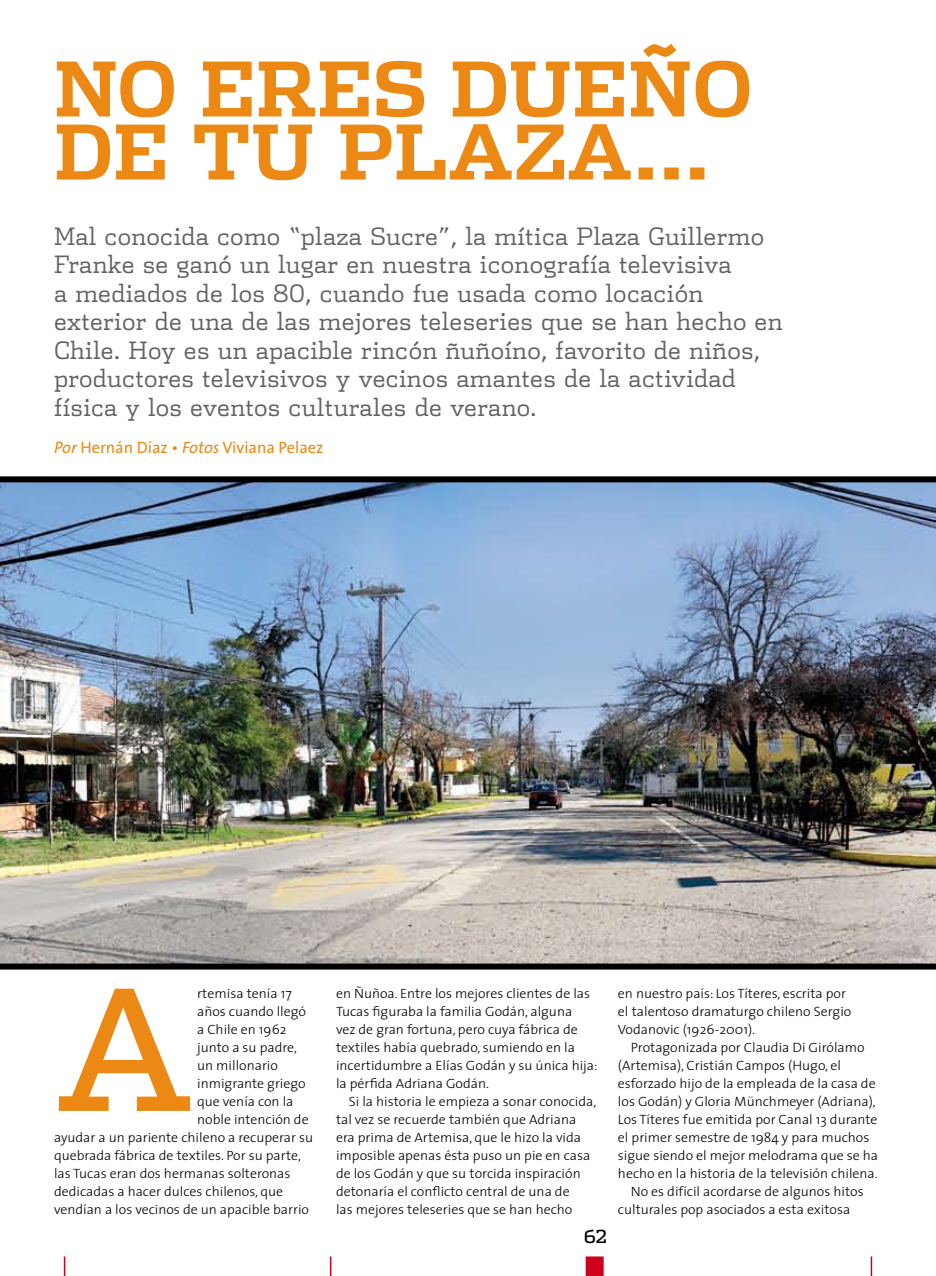
<style>
.page{position:relative;width:936px;height:1276px;background:#fff}
.page>*{position:absolute;margin:0;border:0;box-sizing:border-box;transform-origin:0 0}
.t1{font:166.5px "Dispatch";color:#ec8914}
.t2{font:700 75px/63px "Dispatch";color:#ec8914}
.t3{font:300 24px/28.5px "Dispatch";letter-spacing:.01em;color:#626262}
.t4{font:18px "Dispatch";color:#000}
.t5{font:16.5px "The Sans";color:#ec8914}
.t6{font:300 13.5px/18px "The Sans";color:#000}
.s1{font-style:italic}
</style>
<div class="page">
<svg style="left:64px;top:1256px;width:1px;height:20px"></svg>
<hr style="left:870px;top:1256px;width:2px;height:20px;background:#ce001e">
<div style="left:585px;top:1256px;width:18px;height:20px;background:#ce001e"></div>
<svg style="left:330px;top:1256px;width:1px;height:20px"></svg>
<img style="left:0;top:476px;width:935px;height:493px">
<h2 class="t2" style="left:54px;top:53px;width:699px">NO ERES DUEÑO<br>DE TU PLAZA…</h2>
<p class="t3" style="left:54px;top:221px;width:730px">Mal conocida como “plaza Sucre”, la mítica Plaza Guillermo Franke se ganó un lugar en nuestra iconografía televisiva<br>a mediados de los 80, cuando fue usada como locación exterior de una de las mejores teleseries que se han hecho en Chile. Hoy es un apacible rincón ñuñoíno, favorito de niños, productores televisivos y vecinos amantes de la actividad física y los eventos culturales de verano.</p>
<p class="t5" style="left:54px;top:434px;width:271px"><span class="s1">Por</span> Hernán Díaz • <span class="s1">Fotos</span> Viviana Pelaez</p>
<h1 class="t1" style="left:54px;top:938px;width:142px">A</h1>
<p class="t6" style="left:197px;top:984px;width:96px">rtemisa tenía 17</p>
<p class="t6" style="left:197px;top:1002px;width:110px">años cuando llegó</p>
<p class="t6" style="left:197px;top:1020px;width:91px">a Chile en 1962</p>
<p class="t6" style="left:197px;top:1038px;width:101px">junto a su padre,</p>
<p class="t6" style="left:197px;top:1056px;width:82px">un millonario</p>
<p class="t6" style="left:197px;top:1074px;width:110px">inmigrante griego</p>
<p class="t6" style="left:197px;top:1092px;width:98px">que venía con la</p>
<p class="t6" style="left:197px;top:1110px;width:113px">noble intención de</p>
<p class="t6" style="left:54px;top:1128px;width:260px">ayudar a un pariente chileno a recuperar su</p>
<p class="t6" style="left:54px;top:1146px;width:248px">quebrada fábrica de textiles. Por su parte,</p>
<p class="t6" style="left:54px;top:1164px;width:238px">las Tucas eran dos hermanas solteronas</p>
<p class="t6" style="left:54px;top:1182px;width:231px">dedicadas a hacer dulces chilenos, que</p>
<p class="t6" style="left:54px;top:1200px;width:256px">vendían a los vecinos de un apacible barrio</p>
<p class="t6" style="left:336px;top:984px;width:263px">en Ñuñoa. Entre los mejores clientes de las Tucas figuraba la familia Godán, alguna<br>vez de gran fortuna, pero cuya fábrica de textiles había quebrado, sumiendo en la incertidumbre a Elías Godán y su única hija: la pérfida Adriana Godán.</p>
<p class="t6" style="left:336px;top:1092px;width:262px;text-indent:13px">Si la historia le empieza a sonar conocida, tal vez se recuerde también que Adriana era prima de Artemisa, que le hizo la vida imposible apenas ésta puso un pie en casa de los Godán y que su torcida inspiración detonaría el conflicto central de una de<br>las mejores teleseries que se han hecho</p>
<h3 class="t4" style="left:584px;top:1224px;width:24px">62</h3>
<p class="t6" style="left:618px;top:984px;width:235px">en nuestro país: Los Títeres, escrita por el talentoso dramaturgo chileno Sergio<br>Vodanovic (1926-2001).</p>
<p class="t6" style="left:630px;top:1038px;width:235px">Protagonizada por Claudia Di Girólamo</p>
<p class="t6" style="left:618px;top:1056px;width:224px">(Artemisa), Cristián Campos (Hugo, el</p>
<p class="t6" style="left:618px;top:1074px;width:259px">esforzado hijo de la empleada de la casa de</p>
<p class="t6" style="left:618px;top:1092px;width:259px">los Godán) y Gloria Münchmeyer (Adriana),</p>
<p class="t6" style="left:618px;top:1110px;width:261px">Los Títeres fue emitida por Canal 13 durante</p>
<p class="t6" style="left:618px;top:1128px;width:253px">el primer semestre de 1984 y para muchos</p>
<p class="t6" style="left:618px;top:1146px;width:261px">sigue siendo el mejor melodrama que se ha</p>
<p class="t6" style="left:618px;top:1164px;width:261px">hecho en la historia de la televisión chilena.</p>
<p class="t6" style="left:630px;top:1182px;width:234px">No es difícil acordarse de algunos hitos</p>
<p class="t6" style="left:618px;top:1200px;width:234px">culturales pop asociados a esta exitosa</p>
</div>
